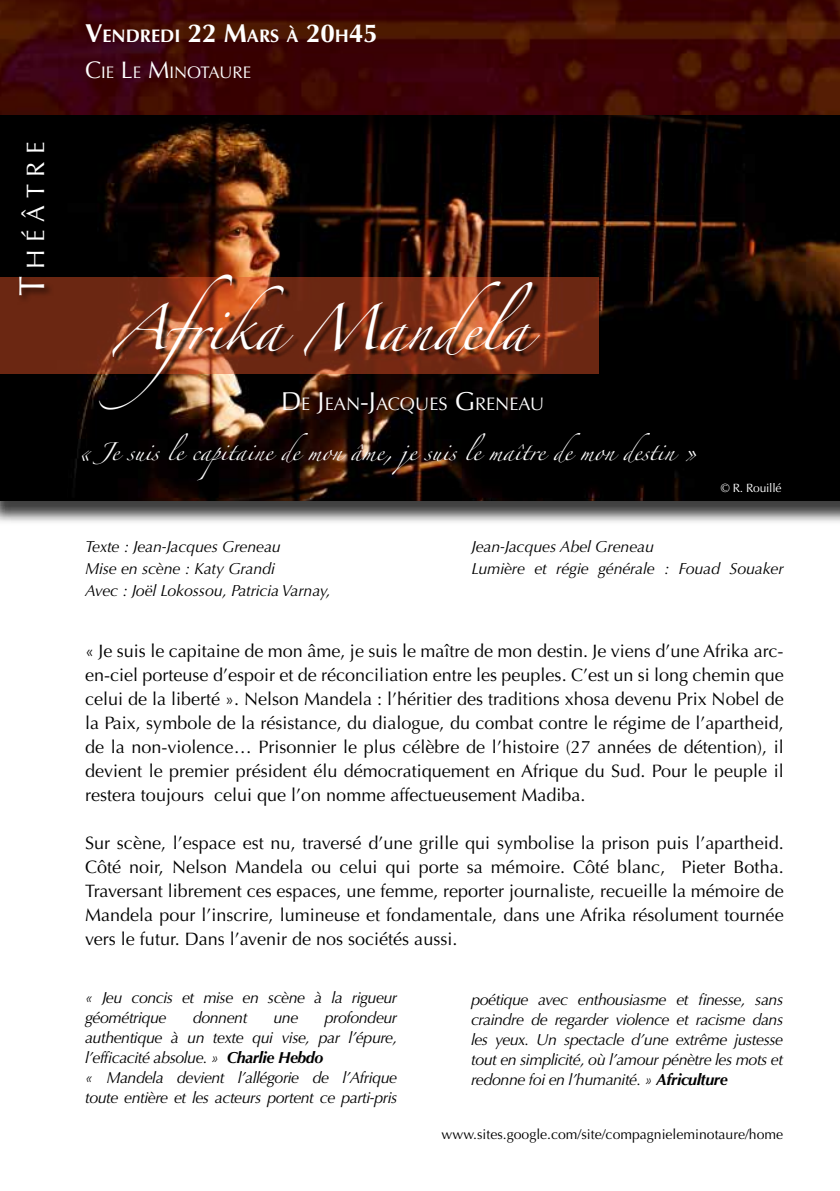
<style>
.page{position:relative;width:840px;height:1191px;background:#fff}
.page>*{position:absolute;margin:0;border:0;box-sizing:border-box;transform-origin:0 0}
.t1{font:40px "Zapfino";color:#fff}
.t2{font:25.2px "Optima";letter-spacing:.285em;color:#fff}
.t3{font:18.2px "Optima";color:#fff}
.t4{font:700 18.2px "Optima";color:#fff}
.t5{font:18px/24px "Optima";color:#000;text-align:justify}
.t6{font:16.8px "Optima";color:#fff}
.t7{font:italic 16px/20px "Optima";letter-spacing:-.03em;color:#000}
.t8{font:italic 16px/22px "Optima";letter-spacing:-.01em;color:#000}
.t9{font:16px "Zapfino";color:#fff}
.t10{font:14px "Optima";color:#000}
.t11{font:12px "Optima";letter-spacing:-.02em;color:#fff}
.s1{font-size:36px}
.s2{font-size:26px}
.s3{font-size:24px}
.s4{font-weight:700}
</style>
<div class="page">
<div style="left:0;top:66px;width:839px;height:459px;background:#000;opacity:.75"></div>
<img style="left:0;top:140px;width:839px;height:360px">
<div style="left:0;top:0;width:839px;height:140px;background:#000"></div>
<img style="left:0;top:0;width:839px;height:115px">
<div style="left:0;top:278px;width:598px;height:96px;background:#6b2712"></div>
<div style="left:100px;top:275px;width:446px;height:142px;background:#000;opacity:.75"></div>
<div style="left:17px;top:141px;width:37px;height:164px;background:#000;opacity:.75"></div>
<h2 class="t2" style="left:21px;top:296px;width:156px;rotate:-90deg"><span class="s1">T</span>HÉÂTRE</h2>
<p class="t4" style="left:85px;top:25px;width:294px"><span class="s2">V</span>ENDREDI <span class="s2">22 M</span>ARS À <span class="s2">20</span>H<span class="s2">45</span></p>
<p class="t6" style="left:85px;top:62px;width:167px"><span class="s3">C</span>IE <span class="s3">L</span>E <span class="s3">M</span>INOTAURE</p>
<h1 class="t1" style="left:114px;top:312px;width:420px">Afrika Mandela</h1>
<p class="t3" style="left:281px;top:393px;width:265px"><span class="s2">D</span> E <span class="s2">J</span>EAN<span class="s2">-J</span>ACQUES <span class="s2">G</span> RENEAU</p>
<p class="t9" style="left:77px;top:445px;width:621px">« Je suis le capitaine de mon âme, je suis le maître de mon destin »</p>
<p class="t11" style="left:720px;top:481px;width:62px">© R. Rouillé</p>
<p class="t8" style="left:85px;top:535px;width:247px">Texte : Jean-Jacques Greneau<br>Mise en scène : Katy Grandi<br>Avec : Joël Lokossou, Patricia Varnay,</p>
<p class="t8" style="left:471px;top:535px;width:313px">Jean-Jacques Abel Greneau<br>Lumière et régie générale : Fouad Souaker</p>
<p class="t5" style="left:85px;top:638px;width:699px">« Je suis le capitaine de mon âme, je suis le maître de mon destin. Je viens d’une Afrika arc&shy;en-ciel porteuse d’espoir et de réconciliation entre les peuples. C’est un si long chemin que celui de la liberté ». Nelson Mandela : l’héritier des traditions xhosa devenu Prix Nobel de la Paix, symbole de la résistance, du dialogue, du combat contre le régime de l’apartheid, de la non-violence… Prisonnier le plus célèbre de l’histoire (27 années de détention), il devient le premier président élu démocratiquement en Afrique du Sud. Pour le peuple il restera toujours celui que l’on nomme affectueusement Madiba.</p>
<p class="t5" style="left:85px;top:830px;width:699px">Sur scène, l’espace est nu, traversé d’une grille qui symbolise la prison puis l’apartheid.<br>Côté noir, Nelson Mandela ou celui qui porte sa mémoire. Côté blanc, Pieter Botha.<br>Traversant librement ces espaces, une femme, reporter journaliste, recueille la mémoire de Mandela pour l’inscrire, lumineuse et fondamentale, dans une Afrika résolument tournée vers le futur. Dans l’avenir de nos sociétés aussi.</p>
<p class="t7" style="left:85px;top:988px;width:313px">« Jeu concis et mise en scène à la rigueur géométrique</p>
<p class="t7" style="left:85px;top:1008px;width:313px;text-indent:239px">profondeur authentique à un texte qui vise, par l’épure, l’efficacité absolue. » <span class="s4">Charlie Hebdo<br></span>« Mandela devient l’allégorie de l’Afrique toute entière et les acteurs portent ce parti-pris</p>
<p class="t7" style="left:193px;top:1008px;width:56px">donnent</p>
<p class="t7" style="left:273px;top:1008px;width:26px">une</p>
<p class="t7" style="left:471px;top:989px;width:313px;text-align:justify">poétique avec enthousiasme et finesse, sans craindre de regarder violence et racisme dans les yeux. Un spectacle d’une extrême justesse tout en simplicité, où l’amour pénètre les mots et redonne foi en l’humanité. » <span class="s4">Africulture</span></p>
<p class="t10" style="left:441px;top:1126px;width:343px">www.sites.google.com/site/compagnieleminotaure/home</p>
</div>
